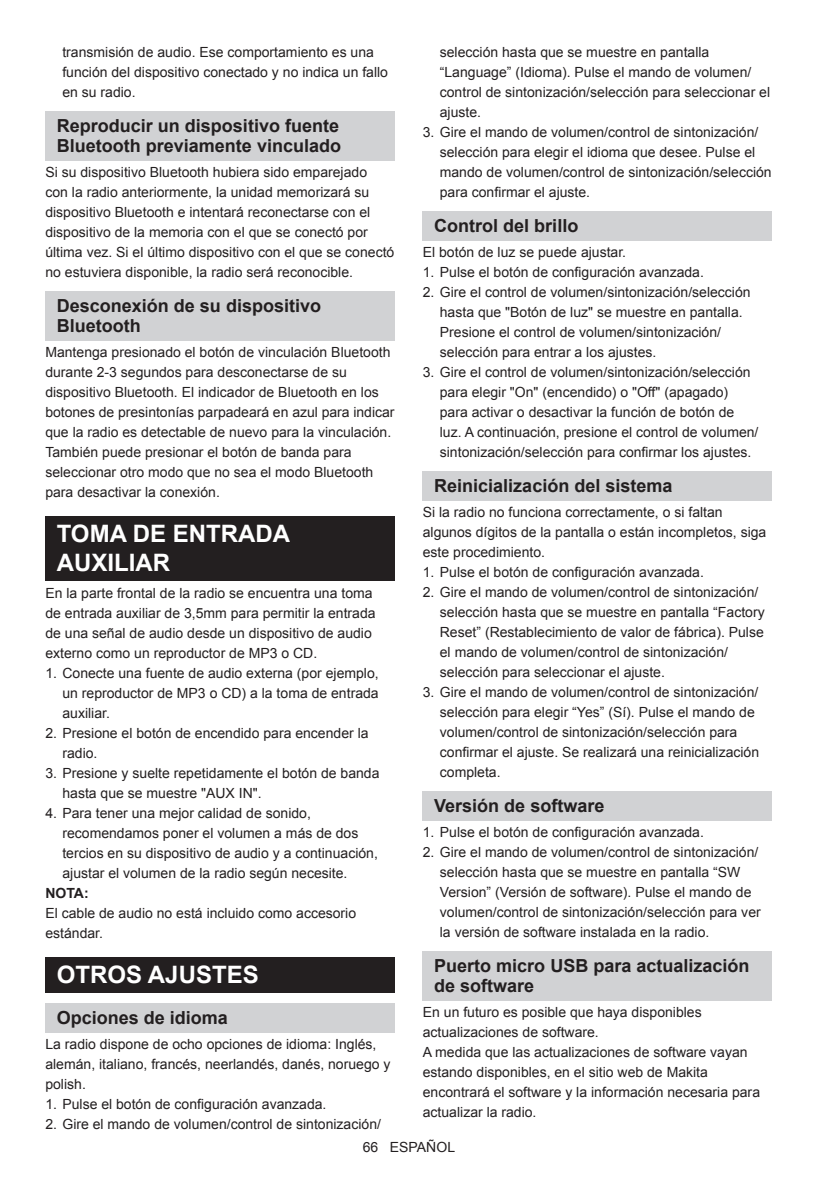
<style>
.page{position:relative;width:840px;height:1191px;background:#fff}
.page>*{position:absolute;margin:0;border:0;box-sizing:border-box;transform-origin:0 0}
.t1{font:700 24px/28.8px "Arial";color:#fff}
.t2{font:700 18px/20px "Arial";color:#231f20}
.t3{font:14px/20px "Arial";color:#231f20}
.t4{font:700 14px "Arial";color:#231f20}
</style>
<div class="page">
<div style="left:45px;top:111px;width:349px;height:49px;background:#d1d2d4"></div>
<div style="left:45px;top:291px;width:349px;height:49px;background:#d1d2d4"></div>
<div style="left:45px;top:516px;width:349px;height:65px;background:#231f20"></div>
<div style="left:45px;top:957px;width:349px;height:35px;background:#231f20"></div>
<div style="left:45px;top:1002px;width:349px;height:30px;background:#d1d2d4"></div>
<div style="left:422px;top:211px;width:349px;height:29px;background:#d1d2d4"></div>
<div style="left:422px;top:471px;width:349px;height:29px;background:#d1d2d4"></div>
<div style="left:422px;top:791px;width:349px;height:29px;background:#d1d2d4"></div>
<div style="left:422px;top:951px;width:349px;height:49px;background:#d1d2d4"></div>
<p class="t3" style="left:62px;top:43px;width:327px">transmisión de audio. Ese comportamiento es una función del dispositivo conectado y no indica un fallo en su radio.</p>
<p class="t2" style="left:57px;top:116px;width:286px">Reproducir un dispositivo fuente<br>Bluetooth previamente vinculado</p>
<p class="t3" style="left:45px;top:162px;width:350px">Si su dispositivo Bluetooth hubiera sido emparejado<br>con la radio anteriormente, la unidad memorizará su dispositivo Bluetooth e intentará reconectarse con el dispositivo de la memoria con el que se conectó por última vez. Si el último dispositivo con el que se conectó no estuviera disponible, la radio será reconocible.</p>
<p class="t2" style="left:57px;top:296px;width:266px">Desconexión de su dispositivo<br>Bluetooth</p>
<p class="t3" style="left:45px;top:342px;width:350px">Mantenga presionado el botón de vinculación Bluetooth durante 2-3 segundos para desconectarse de su dispositivo Bluetooth. El indicador de Bluetooth en los botones de presintonías parpadeará en azul para indicar que la radio es detectable de nuevo para la vinculación.<br>También puede presionar el botón de banda para seleccionar otro modo que no sea el modo Bluetooth para desactivar la conexión.</p>
<h1 class="t1" style="left:57px;top:520px;width:235px">TOMA DE ENTRADA<br>AUXILIAR</h1>
<p class="t3" style="left:45px;top:583px;width:331px">En la parte frontal de la radio se encuentra una toma de entrada auxiliar de 3,5mm para permitir la entrada de una señal de audio desde un dispositivo de audio externo como un reproductor de MP3 o CD.</p>
<p class="t3" style="left:62px;top:663px;width:317px;text-align:justify;text-indent:-17px">1. Conecte una fuente de audio externa (por ejemplo, un reproductor de MP3 o CD) a la toma de entrada auxiliar.</p>
<p class="t3" style="left:62px;top:723px;width:307px;text-indent:-17px">2. Presione el botón de encendido para encender la radio.</p>
<p class="t3" style="left:62px;top:763px;width:318px;text-indent:-17px">3. Presione y suelte repetidamente el botón de banda hasta que se muestre "AUX IN".</p>
<p class="t3" style="left:62px;top:803px;width:317px;text-indent:-17px">4. Para tener una mejor calidad de sonido, recomendamos poner el volumen a más de dos tercios en su dispositivo de audio y a continuación, ajustar el volumen de la radio según necesite.</p>
<p class="t4" style="left:45px;top:883px;width:45px">NOTA:</p>
<p class="t3" style="left:45px;top:903px;width:312px">El cable de audio no está incluido como accesorio estándar.</p>
<h1 class="t1" style="left:57px;top:960px;width:203px">OTROS AJUSTES</h1>
<p class="t2" style="left:57px;top:1008px;width:173px">Opciones de idioma</p>
<p class="t3" style="left:45px;top:1034px;width:346px">La radio dispone de ocho opciones de idioma: Inglés, alemán, italiano, francés, neerlandés, danés, noruego y polish.</p>
<p class="t3" style="left:45px;top:1094px;width:282px">1. Pulse el botón de configuración avanzada.</p>
<p class="t3" style="left:45px;top:1114px;width:337px">2. Gire el mando de volumen/control de sintonización/</p>
<p class="t3" style="left:439px;top:43px;width:331px">selección hasta que se muestre en pantalla “Language” (Idioma). Pulse el mando de volumen/ control de sintonización/selección para seleccionar el ajuste.</p>
<p class="t3" style="left:439px;top:123px;width:333px;text-indent:-17px">3. Gire el mando de volumen/control de sintonización/ selección para elegir el idioma que desee. Pulse el mando de volumen/control de sintonización/selección para confirmar el ajuste.</p>
<p class="t2" style="left:434px;top:216px;width:146px">Control del brillo</p>
<p class="t3" style="left:422px;top:242px;width:205px">El botón de luz se puede ajustar.</p>
<p class="t3" style="left:422px;top:262px;width:282px">1. Pulse el botón de configuración avanzada.</p>
<p class="t3" style="left:439px;top:282px;width:312px;text-indent:-17px">2. Gire el control de volumen/sintonización/selección hasta que "Botón de luz" se muestre en pantalla.<br>Presione el control de volumen/sintonización/ selección para entrar a los ajustes.</p>
<p class="t3" style="left:439px;top:362px;width:320px;text-indent:-17px">3. Gire el control de volumen/sintonización/selección para elegir "On" (encendido) o "Off" (apagado) para activar o desactivar la función de botón de luz. A continuación, presione el control de volumen/ sintonización/selección para confirmar los ajustes.</p>
<p class="t2" style="left:434px;top:476px;width:240px">Reinicialización del sistema</p>
<p class="t3" style="left:422px;top:502px;width:345px">Si la radio no funciona correctamente, o si faltan algunos dígitos de la pantalla o están incompletos, siga este procedimiento.</p>
<p class="t3" style="left:422px;top:562px;width:282px">1. Pulse el botón de configuración avanzada.</p>
<p class="t3" style="left:439px;top:582px;width:326px;text-indent:-17px">2. Gire el mando de volumen/control de sintonización/ selección hasta que se muestre en pantalla “Factory Reset” (Restablecimiento de valor de fábrica). Pulse el mando de volumen/control de sintonización/ selección para seleccionar el ajuste.</p>
<p class="t3" style="left:439px;top:682px;width:320px;text-indent:-17px">3. Gire el mando de volumen/control de sintonización/ selección para elegir “Yes” (Sí). Pulse el mando de volumen/control de sintonización/selección para confirmar el ajuste. Se realizará una reinicialización completa.</p>
<p class="t2" style="left:434px;top:796px;width:172px">Versión de software</p>
<p class="t3" style="left:422px;top:822px;width:282px">1. Pulse el botón de configuración avanzada.</p>
<p class="t3" style="left:439px;top:842px;width:322px;text-indent:-17px">2. Gire el mando de volumen/control de sintonización/ selección hasta que se muestre en pantalla “SW Version” (Versión de software). Pulse el mando de volumen/control de sintonización/selección para ver la versión de software instalada en la radio.</p>
<p class="t2" style="left:434px;top:956px;width:317px">Puerto micro USB para actualización de software</p>
<p class="t3" style="left:422px;top:1002px;width:338px">En un futuro es posible que haya disponibles actualizaciones de software.<br>A medida que las actualizaciones de software vayan estando disponibles, en el sitio web de Makita encontrará el software y la información necesaria para actualizar la radio.</p>
<p class="t3" style="left:362px;top:1137px;width:94px">66 ESPAÑOL</p>
</div>
